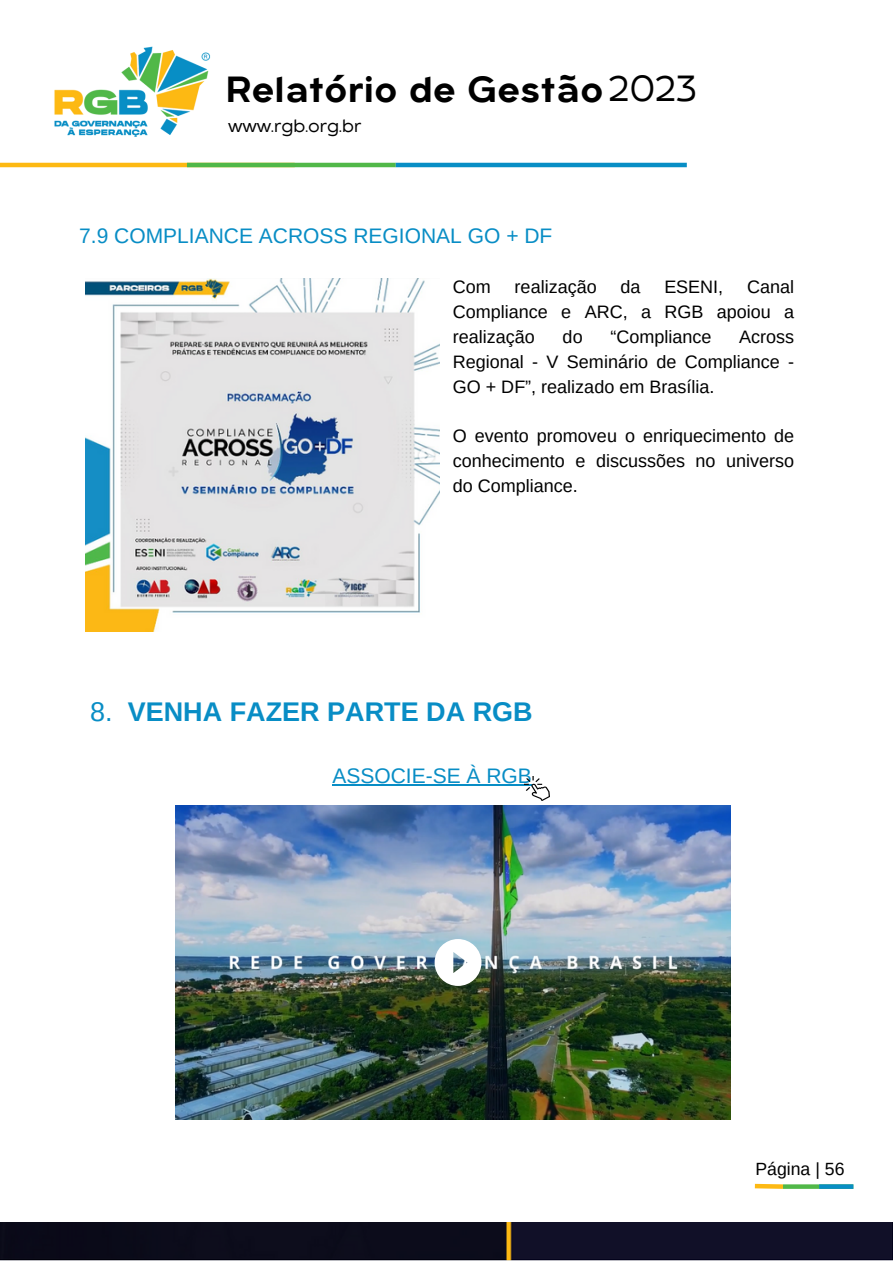
<style>
.page{position:relative;width:893px;height:1264px;background:#fff}
.page>*{position:absolute;margin:0;border:0;box-sizing:border-box;transform-origin:0 0}
.t1{font:700 36.15px "Arkibal Display";color:#000}
.t2{font:700 27px "Arimo";color:#088dc5}
.t3{font:21px "Arimo";color:#088dc5}
.t4{font:18px/24.8px "Arimo";color:#000;text-align:justify}
.t5{font:500 18px "Arkibal Display";color:#000}
.t6{font:17.7px "Arimo";color:#000}
.s1{font-weight:500}
.s2{font-weight:400}
</style>
<div class="page">
<img style="left:54px;top:46px;width:157px;height:91px">
<hr style="left:0;top:163px;width:295px;height:4px;background:#fdb913">
<hr style="left:187px;top:163px;width:209px;height:4px;background:#51b848">
<hr style="left:396px;top:163px;width:290px;height:4px;background:#088ec5">
<svg style="left:754px;top:1183px;width:33px;height:6px"></svg>
<svg style="left:783px;top:1184px;width:36px;height:4px"></svg>
<svg style="left:819px;top:1184px;width:34px;height:4px"></svg>
<img style="left:0;top:1222px;width:892px;height:38px">
<img style="left:85px;top:278px;width:354px;height:354px">
<img style="left:175px;top:805px;width:555px;height:314px">
<svg style="left:434px;top:939px;width:47px;height:46px"></svg>
<hr style="left:332px;top:784px;width:200px;height:1px;background:#088dc5">
<img style="left:524px;top:776px;width:25px;height:25px">
<h1 class="t1" style="left:225px;top:75px;width:473px">Relatório de Gestão<span class="s1">2023</span></h1>
<p class="t5" style="left:228px;top:118px;width:135px">www.rgb.org.br</p>
<p class="t3" style="left:79px;top:224px;width:474px">7.9 COMPLIANCE ACROSS REGIONAL GO + DF</p>
<p class="t4" style="left:453px;top:275px;width:39px">Com</p>
<p class="t4" style="left:514px;top:275px;width:84px">realização</p>
<p class="t4" style="left:620px;top:275px;width:22px">da</p>
<p class="t4" style="left:664px;top:275px;width:60px">ESENI,</p>
<p class="t4" style="left:453px;top:275px;width:343px;text-indent:294px">Canal Compliance e ARC, a RGB apoiou a realização</p>
<p class="t4" style="left:562px;top:324px;width:22px">do</p>
<p class="t4" style="left:610px;top:324px;width:103px">“Compliance</p>
<p class="t4" style="left:453px;top:324px;width:343px;text-indent:286px">Across Regional - V Seminário de Compliance - GO + DF”, realizado em Brasília.</p>
<p class="t4" style="left:453px;top:423px;width:343px">O evento promoveu o enriquecimento de conhecimento e discussões no universo do Compliance.</p>
<h2 class="t2" style="left:90px;top:696px;width:444px"><span class="s2">8.</span> VENHA FAZER PARTE DA RGB</h2>
<p class="t3" style="left:332px;top:764px;width:201px">ASSOCIE-SE À RGB</p>
<p class="t6" style="left:755px;top:1159px;width:91px">Página | 56</p>
</div>
